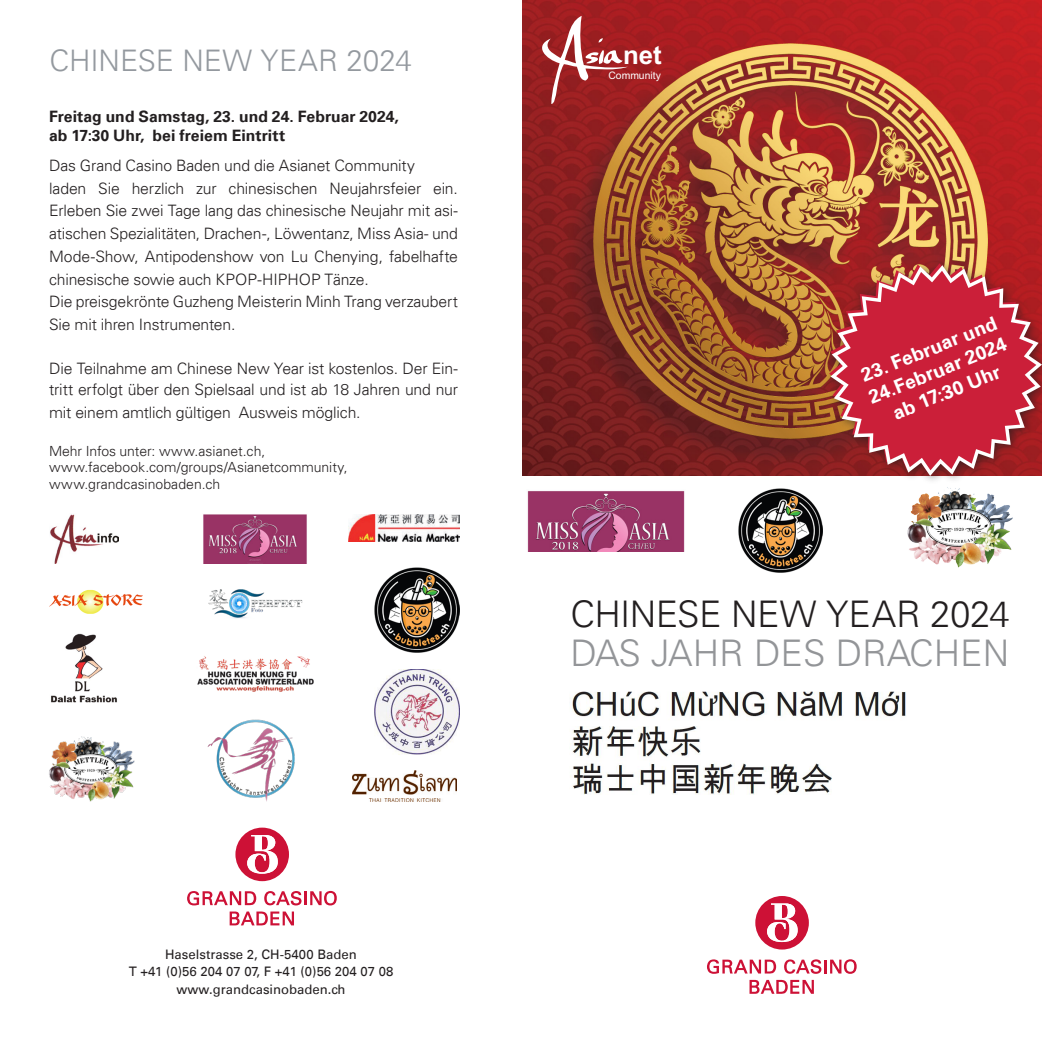
<style>
.page{position:relative;width:1042px;height:1042px;background:#fff}
.page>*{position:absolute;margin:0;border:0;box-sizing:border-box;transform-origin:0 0}
.t1{font:300 36.75px "Univers LT";letter-spacing:-.015em;color:#231f20}
.t2{font:300 36.75px "Univers LT";color:#939598}
.t3{font:300 29.75px "Univers LT";letter-spacing:-.005em;color:#94999f}
.t4{font:700 25.9px "Arial";color:#fff}
.t5{font:700 19.25px "Univers";color:#fff}
.t6{font:300 15.75px/22.8px "Univers LT";letter-spacing:-.01em;color:#231f20}
.t7{font:700 15.75px/18.9px "Univers";color:#231f20}
.t8{font:300 14px/16.3px "Univers LT";color:#231f20}
.t9{font:13.12px "Univers";color:#231f20}
.t10{font:10.33px "Arial";color:#fff}
</style>
<div class="page">
<svg style="left:755px;top:896px;width:54px;height:53px"></svg>
<svg style="left:707px;top:959px;width:69px;height:15px"></svg>
<svg style="left:784px;top:959px;width:72px;height:15px"></svg>
<svg style="left:749px;top:980px;width:65px;height:14px"></svg>
<svg style="left:235px;top:827px;width:54px;height:54px"></svg>
<svg style="left:187px;top:891px;width:69px;height:14px"></svg>
<svg style="left:264px;top:891px;width:37px;height:14px"></svg>
<hr style="left:304px;top:891px;width:3px;height:14px;background:#cd1136">
<svg style="left:310px;top:891px;width:27px;height:14px"></svg>
<svg style="left:230px;top:911px;width:64px;height:14px"></svg>
<img style="left:522px;top:0;width:520px;height:476px">
<img style="left:51px;top:634px;width:66px;height:68px">
<img style="left:197px;top:656px;width:117px;height:36px">
<img style="left:348px;top:514px;width:111px;height:27px">
<img style="left:50px;top:589px;width:92px;height:24px">
<img style="left:50px;top:514px;width:69px;height:49px">
<img style="left:203px;top:514px;width:104px;height:49px">
<img style="left:208px;top:589px;width:95px;height:29px">
<img style="left:352px;top:770px;width:105px;height:31px">
<img style="left:527px;top:491px;width:158px;height:60px">
<svg style="left:542px;top:16px;width:86px;height:88px;background:#ad4446"></svg>
<img style="left:907px;top:487px;width:106px;height:81px">
<img style="left:738px;top:488px;width:85px;height:85px">
<img style="left:375px;top:568px;width:84px;height:84px">
<img style="left:207px;top:719px;width:88px;height:83px">
<img style="left:375px;top:670px;width:84px;height:84px">
<img style="left:49px;top:736px;width:86px;height:66px">
<img style="left:570px;top:691px;width:336px;height:104px">
<div style="left:824px;top:259px;width:218px;height:226px;background:#231f20;opacity:.75"></div>
<svg style="left:830px;top:265px;width:212px;height:211px;background:#c03241"></svg>
<p class="t3" style="left:50px;top:42px;width:364px">CHINESE NEW YEAR 2024</p>
<p class="t4" style="left:623px;top:37px;width:40px">net</p>
<p class="t7" style="left:49px;top:107px;width:351px">Freitag und Samstag, 23. und 24. Februar 2024, ab 17:30 Uhr, bei freiem Eintritt</p>
<p class="t6" style="left:49px;top:154px;width:367px">Das Grand Casino Baden und die Asianet Community</p>
<p class="t6" style="left:49px;top:177px;width:410px;text-align:justify">laden Sie herzlich zur chinesischen Neujahrsfeier ein.<br>Erleben Sie zwei Tage lang das chinesische Neujahr mit asi&shy;atischen Spezialitäten, Drachen-, Löwentanz, Miss Asia- und Mode-Show, Antipodenshow von Lu Chenying, fabelhafte chinesische sowie auch KPOP-HIPHOP Tänze.</p>
<p class="t6" style="left:49px;top:290px;width:410px">Die preisgekrönte Guzheng Meisterin Minh Trang verzaubert<br>Sie mit ihren Instrumenten.</p>
<p class="t6" style="left:49px;top:358px;width:410px;line-height:21px">Die Teilnahme am Chinese New Year ist kostenlos. Der Ein&shy;tritt erfolgt über den Spielsaal und ist ab 18 Jahren und nur</p>
<p class="t6" style="left:49px;top:401px;width:313px">mit einem amtlich gültigen Ausweis möglich.</p>
<p class="t8" style="left:49px;top:443px;width:300px">Mehr Infos unter: www.asianet.ch, www.facebook.com/groups/Asianetcommunity, www.grandcasinobaden.ch</p>
<p class="t10" style="left:608px;top:69px;width:54px">Community</p>
<p class="t5" style="left:858px;top:366px;width:146px;rotate:-22deg">23. Februar und</p>
<p class="t5" style="left:865px;top:387px;width:148px;rotate:-22deg">24.Februar 2024</p>
<p class="t5" style="left:833px;top:447px;width:161px;rotate:-40deg">Snacks und tollen</p>
<p class="t5" style="left:843px;top:409px;width:97px;rotate:-40deg">saisonalen</p>
<p class="t5" style="left:889px;top:403px;width:116px;rotate:-22deg">ab 17:30 Uhr</p>
<p class="t9" style="left:165px;top:946px;width:193px">Haselstrasse 2, CH-5400 Baden</p>
<p class="t9" style="left:129px;top:964px;width:266px">T +41 (0)56 204 07 07, F +41 (0)56 204 07 08</p>
<p class="t9" style="left:176px;top:981px;width:170px">www.grandcasinobaden.ch</p>
<p class="t1" style="left:570px;top:592px;width:441px">CHINESE NEW YEAR 2024</p>
<p class="t2" style="left:570px;top:631px;width:440px">DAS JAHR DES DRACHEN</p>
</div>
